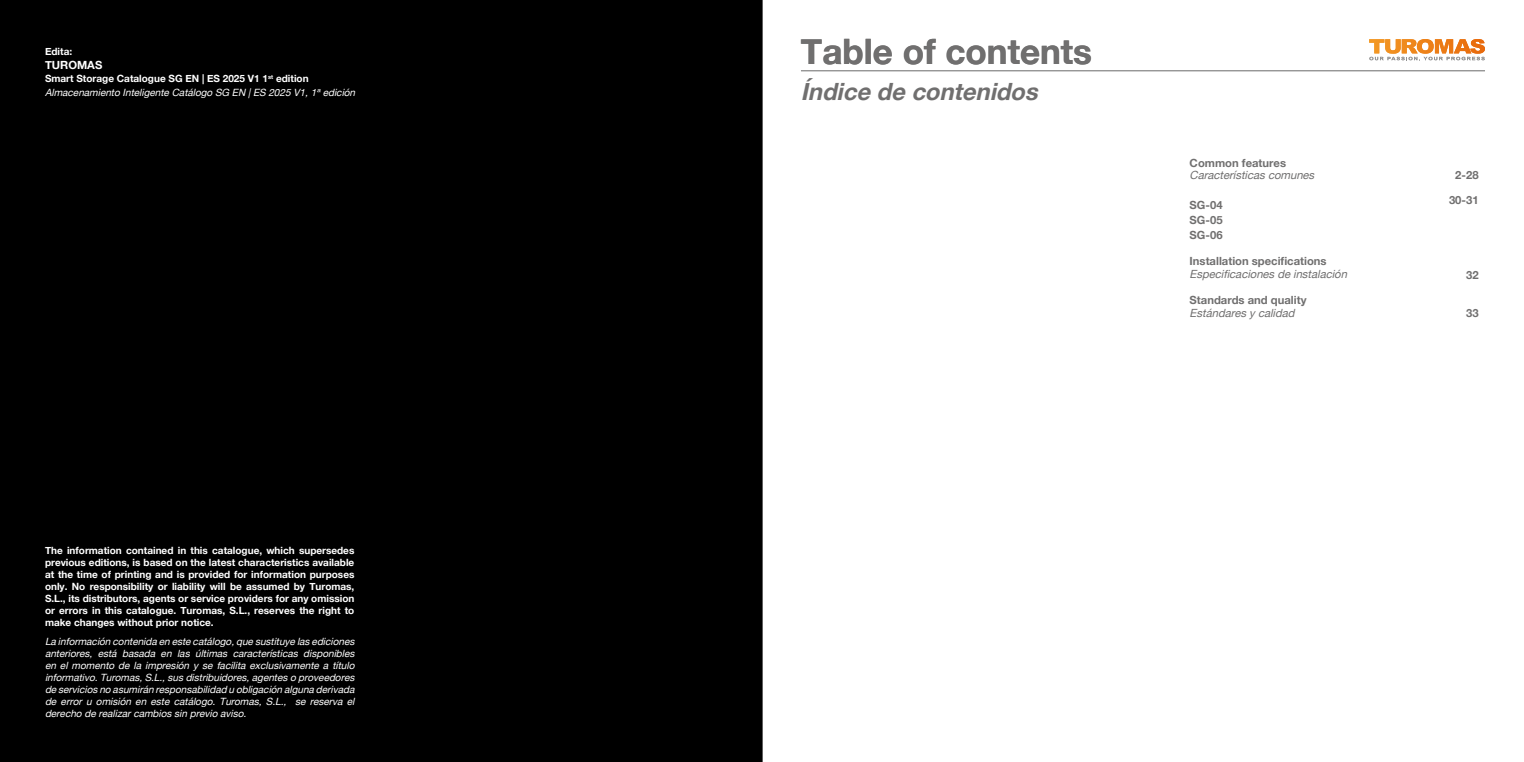
<style>
.page{position:relative;width:1524px;height:762px;background:#fff}
.page>*{position:absolute;margin:0;border:0;box-sizing:border-box;transform-origin:0 0}
.t1{font:700 35px "Helvetica Neue";color:#706f6f}
.t2{font:italic 700 23.75px "Helvetica Neue";color:#706f6f}
.t3{font:700 11.25px/15px "Helvetica Neue";color:#706f6f;text-align:justify}
.t4{font:italic 11.25px "Helvetica Neue";color:#706f6f}
.t5{font:700 11.25px "Helvetica Neue";color:#fff}
.t6{font:italic 10px/12px "Helvetica Neue";color:#fff;text-align:justify}
.t7{font:700 10px/12px "Helvetica Neue";color:#fff;text-align:justify}
.s1{font-weight:700;font-style:normal}
</style>
<div class="page">
<div style="left:0;top:0;width:762px;height:762px;background:#000"></div>
<hr style="left:801px;top:70px;width:684px;height:1px;background:#929292">
<svg style="left:1369px;top:39px;width:116px;height:22px"></svg>
<p class="t7" style="left:45px;top:45px;width:29px">Edita:</p>
<p class="t5" style="left:45px;top:58px;width:59px">TUROMAS</p>
<p class="t6" style="left:45px;top:72px;width:314px;line-height:13.8px"><span class="s1">Smart Storage Catalogue SG EN | ES 2025 V1 1</span><sup>st</sup> <span class="s1">edition<br></span>Almacenamiento Inteligente Catálogo SG EN |ES 2025 V1,1ªedición</p>
<p class="t7" style="left:45px;top:544px;width:311px">The information contained in this catalogue, which supersedes previous editions, is based on the latest characteristics available at the time of printing and is provided for information purposes only. No responsibility or liability will be assumed by Turomas, S.L., its distributors, agents or service providers for any omission or errors in this catalogue. Turomas, S.L., reserves the right to make changes without prior notice.</p>
<p class="t6" style="left:45px;top:635px;width:313px">La información contenida en este catálogo,que sustituye las ediciones anteriores, está basada en las últimas características disponibles en el momento de la impresión y se facilita exclusivamente a título informativo.Turomas,S.L.,sus distribuidores,agentes o proveedores de servicios no asumirán responsabilidad u obligación alguna derivada de error u omisión en este catálogo. Turomas, S.L., se reserva el derecho de realizarcambios sin previo aviso.</p>
<h1 class="t1" style="left:801px;top:29px;width:292px">Table of contents</h1>
<h2 class="t2" style="left:801px;top:77px;width:244px">Índice de contenidos</h2>
<p class="t3" style="left:1189px;top:155px;width:98px">Common features</p>
<p class="t4" style="left:1189px;top:168px;width:129px">Características comunes</p>
<p class="t3" style="left:1189px;top:197px;width:34px">SG-04<br>SG-05<br>SG-06</p>
<p class="t3" style="left:1189px;top:254px;width:138px">Installation specifications</p>
<p class="t4" style="left:1189px;top:267px;width:162px">Especificaciones de instalación</p>
<p class="t3" style="left:1189px;top:292px;width:118px">Standards and quality</p>
<p class="t4" style="left:1189px;top:306px;width:109px">Estándares y calidad</p>
<p class="t3" style="left:1455px;top:167px;width:25px">2-28</p>
<p class="t3" style="left:1449px;top:192px;width:31px">30-31</p>
<p class="t3" style="left:1466px;top:267px;width:14px">32</p>
<p class="t3" style="left:1466px;top:305px;width:14px">33</p>
</div>
